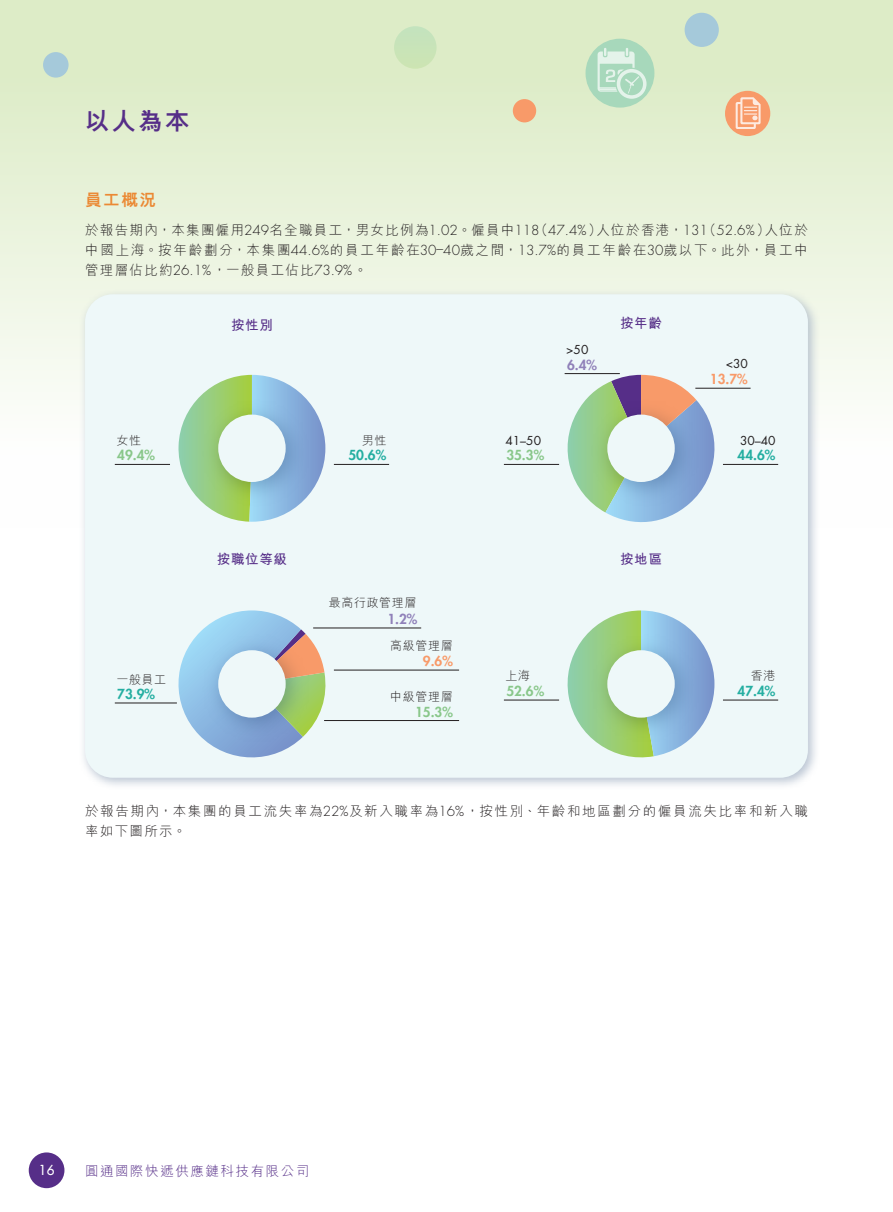
<style>
.page{position:relative;width:893px;height:1212px;background:#fff}
.page>*{position:absolute;margin:0;border:0;box-sizing:border-box;transform-origin:0 0}
.t1{font:800 24px "M Hei HK";color:#562e88}
.t2{font:800 16.5px "M Hei HK";color:#eb8934}
.t3{font:300 13.5px/20.2px "M Hei HK";letter-spacing:.125em;color:#231f20;text-align:justify}
.t4{font:800 13.5px "Futura Std";color:#89c78a}
.t5{font:800 13.5px "Futura Std";color:#24aea1}
.t6{font:300 13.5px "M Hei HK";letter-spacing:.115em;color:#562e88}
.t7{font:700 13.5px "M Hei HK";letter-spacing:.05em;color:#562e88}
.t8{font:800 13.5px "Futura Std";color:#f89a69}
.t9{font:800 13.5px "Futura Std";color:#9081b9}
.t10{font:500 13.5px "Futura Std";color:#fff}
.t11{font:300 12px "M Hei HK";letter-spacing:.05em;color:#231f20}
.t12{font:12px "Futura Std";color:#231f20}
.s1{font-family:"Futura Std"}
</style>
<div class="page">
<div style="left:0;top:0;width:893px;height:527px;background:linear-gradient(to bottom,#d9eac0,#fff)"></div>
<div style="left:29px;top:1152px;width:35px;height:36px;background:#562e88;border-radius:50%"></div>
<div style="left:394px;top:26px;width:43px;height:43px;background:#c8e4b9;border-radius:21px"></div>
<div style="left:585px;top:39px;width:69px;height:69px;background:#a7d8bb;border-radius:50%"></div>
<div style="left:725px;top:91px;width:45px;height:45px;background:#f89a69;border-radius:50%"></div>
<div style="left:513px;top:99px;width:23px;height:23px;background:#f89a69;border-radius:50%"></div>
<div style="left:685px;top:13px;width:34px;height:34px;background:#a5c9da;border-radius:50%"></div>
<div style="left:43px;top:52px;width:26px;height:26px;background:#a5c9da;border-radius:50%"></div>
<svg style="left:598px;top:48px;width:48px;height:51px"></svg>
<svg style="left:736px;top:97px;width:25px;height:32px"></svg>
<div style="left:79px;top:288px;width:741px;height:502px;background:#a6b4c6;opacity:.75"></div>
<div style="left:85px;top:294px;width:723px;height:484px;background:#eef8f9;border-radius:28px"></div>
<svg style="left:178px;top:375px;width:147px;height:147px"></svg>
<img style="left:197px;top:393px;width:119px;height:119px">
<div style="left:218px;top:415px;width:68px;height:67px;background:#eef8f9;border-radius:50%"></div>
<hr style="left:115px;top:464px;width:55px;height:1px;background:#231f20">
<hr style="left:334px;top:464px;width:55px;height:1px;background:#231f20">
<svg style="left:557px;top:375px;width:166px;height:147px"></svg>
<img style="left:586px;top:393px;width:119px;height:119px">
<div style="left:607px;top:415px;width:68px;height:67px;background:#eef8f9;border-radius:50%"></div>
<hr style="left:504px;top:464px;width:55px;height:1px;background:#231f20">
<hr style="left:565px;top:373px;width:55px;height:1px;background:#231f20">
<hr style="left:313px;top:628px;width:108px;height:1px;background:#231f20">
<hr style="left:723px;top:464px;width:55px;height:1px;background:#231f20">
<hr style="left:695px;top:388px;width:56px;height:1px;background:#231f20">
<svg style="left:171px;top:610px;width:157px;height:148px"></svg>
<img style="left:197px;top:629px;width:119px;height:119px">
<div style="left:218px;top:650px;width:68px;height:68px;background:#eef8f9;border-radius:50%"></div>
<hr style="left:115px;top:703px;width:62px;height:1px;background:#231f20">
<hr style="left:324px;top:720px;width:135px;height:1px;background:#231f20">
<hr style="left:334px;top:670px;width:125px;height:1px;background:#231f20">
<svg style="left:567px;top:610px;width:147px;height:148px"></svg>
<img style="left:586px;top:629px;width:119px;height:119px">
<div style="left:607px;top:650px;width:68px;height:68px;background:#eef8f9;border-radius:50%"></div>
<hr style="left:504px;top:700px;width:55px;height:1px;background:#231f20">
<hr style="left:723px;top:700px;width:55px;height:1px;background:#231f20">
<h1 class="t1" style="left:85px;top:109px;width:106px">以人為本</h1>
<p class="t2" style="left:85px;top:192px;width:72px">員工概況</p>
<p class="t3" style="left:85px;top:219px;width:724px">於報告期內，本集團僱用<span class="s1">249</span>名全職員工，男女比例為<span class="s1">1.02</span>。僱員中<span class="s1">118</span>（<span class="s1">47.4%</span>）人位於香港，<span class="s1">131</span>（<span class="s1">52.6%</span>）人位於中國上海。按年齡劃分，本集團<span class="s1">44.6%</span>的員工年齡在<span class="s1">30–40</span>歲之間，<span class="s1">13.7%</span>的員工年齡在<span class="s1">30</span>歲以下。此外，員工中管理層佔比約<span class="s1">26.1%</span>，一般員工佔比<span class="s1">73.9%</span>。</p>
<p class="t7" style="left:231px;top:315px;width:43px">按性別</p>
<p class="t12" style="left:566px;top:342px;width:24px">&gt;50</p>
<p class="t9" style="left:567px;top:356px;width:31px">6.4%</p>
<p class="t7" style="left:620px;top:313px;width:43px">按年齡</p>
<p class="t11" style="left:116px;top:432px;width:26px">女性</p>
<p class="t11" style="left:362px;top:432px;width:26px">男性</p>
<p class="t12" style="left:505px;top:432px;width:37px">41–50</p>
<p class="t4" style="left:117px;top:447px;width:39px">49.4%</p>
<p class="t5" style="left:348px;top:447px;width:39px">50.6%</p>
<p class="t4" style="left:506px;top:447px;width:39px">35.3%</p>
<p class="t7" style="left:217px;top:549px;width:72px">按職位等級</p>
<p class="t11" style="left:329px;top:594px;width:89px">最高行政管理層</p>
<p class="t9" style="left:387px;top:610px;width:31px">1.2%</p>
<p class="t11" style="left:390px;top:637px;width:64px">高級管理層</p>
<p class="t8" style="left:423px;top:652px;width:31px">9.6%</p>
<p class="t7" style="left:620px;top:549px;width:43px">按地區</p>
<p class="t12" style="left:726px;top:356px;width:24px">&lt;30</p>
<p class="t8" style="left:710px;top:371px;width:39px">13.7%</p>
<p class="t12" style="left:740px;top:432px;width:37px">30–40</p>
<p class="t5" style="left:737px;top:447px;width:39px">44.6%</p>
<p class="t11" style="left:116px;top:671px;width:51px">一般員工</p>
<p class="t5" style="left:117px;top:685px;width:39px">73.9%</p>
<p class="t11" style="left:390px;top:688px;width:64px">中級管理層</p>
<p class="t4" style="left:415px;top:703px;width:39px">15.3%</p>
<p class="t11" style="left:505px;top:667px;width:26px">上海</p>
<p class="t11" style="left:751px;top:667px;width:26px">香港</p>
<p class="t4" style="left:506px;top:682px;width:39px">52.6%</p>
<p class="t5" style="left:737px;top:682px;width:39px">47.4%</p>
<p class="t3" style="left:85px;top:800px;width:724px">於報告期內，本集團的員工流失率為<span class="s1">22%</span>及新入職率為<span class="s1">16%</span>，按性別、年齡和地區劃分的僱員流失比率和新入職率如下圖所示。</p>
<p class="t10" style="left:39px;top:1162px;width:17px">16</p>
<p class="t6" style="left:85px;top:1162px;width:226px">圓通國際快遞供應鏈科技有限公司</p>
</div>
